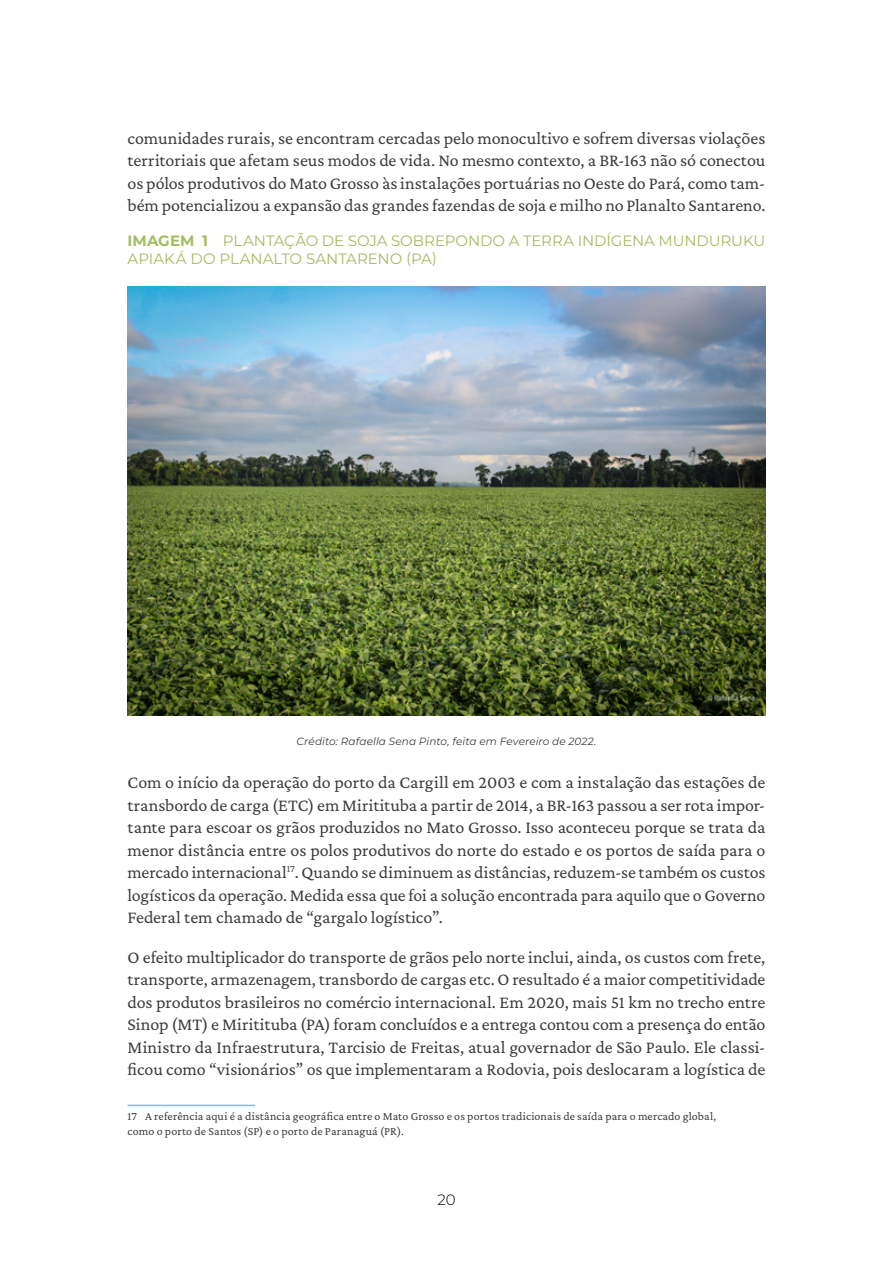
<style>
.page{position:relative;width:893px;height:1263px;background:#fff}
.page>*{position:absolute;margin:0;border:0;box-sizing:border-box;transform-origin:0 0}
.t1{font:18px/22.5px "Crimson Pro";letter-spacing:-.005em;color:#3c3c3b;text-align:justify}
.t2{font:15px/18px "Montserrat";letter-spacing:-.005em;color:#a3bd61}
.t3{font:700 15px "Montserrat";color:#a3bd61}
.t4{font:300 15px "Montserrat";color:#000}
.t5{font:12px/15px "Crimson Pro";letter-spacing:.01em;color:#3c3c3b}
.t6{font:italic 10.5px "Montserrat";letter-spacing:.01em;color:#3c3c3b}
.s1{font-weight:700}
</style>
<div class="page">
<img style="left:128px;top:287px;width:637px;height:428px">
<hr style="left:128px;top:1105px;width:127px;height:1px;background:#68c9d6">
<p class="t1" style="left:128px;top:126px;width:639px">comunidades rurais, se encontram cercadas pelo monocultivo e sofrem diversas violações territoriais que afetam seus modos de vida. No mesmo contexto, a BR-163 não só conectou os pólos produtivos do Mato Grosso às instalações portuárias no Oeste do Pará, como tam&shy;bém potencializou a expansão das grandes fazendas de soja e milho no Planalto Santareno.</p>
<p class="t3" style="left:128px;top:230px;width:17px">IMAGEM</p>
<p class="t2" style="left:128px;top:231px;width:639px;text-indent:75px"><span class="s1">1</span> PLANTAÇÃO DE SOJA SOBREPONDO A TERRA INDÍGENA MUNDURUKU<br>APIAKÁ DO PLANALTO SANTARENO (PA)</p>
<p class="t6" style="left:297px;top:734px;width:301px">Crédito: Rafaella Sena Pinto, feita em Fevereiro de 2022.</p>
<p class="t1" style="left:128px;top:771px;width:639px">Com o início da operação do porto da Cargill em 2003 e com a instalação das estações de transbordo de carga (ETC) em Miritituba a partir de 2014, a BR-163 passou a ser rota impor&shy;tante para escoar os grãos produzidos no Mato Grosso. Isso aconteceu porque se trata da menor distância entre os polos produtivos do norte do estado e os portos de saída para o mercado internacional<sup>17</sup>. Quando se diminuem as distâncias, reduzem-se também os custos logísticos da operação. Medida essa que foi a solução encontrada para aquilo que o Governo Federal tem chamado de “gargalo logístico”.</p>
<p class="t1" style="left:128px;top:945px;width:639px">O efeito multiplicador do transporte de grãos pelo norte inclui, ainda, os custos com frete, transporte, armazenagem, transbordo de cargas etc. O resultado é a maior competitividade dos produtos brasileiros no comércio internacional. Em 2020, mais 51 km no trecho entre Sinop (MT) e Miritituba (PA) foram concluídos e a entrega contou com a presença do então Ministro da Infraestrutura, Tarcisio de Freitas, atual governador de São Paulo. Ele classi&shy;ficou como “visionários” os que implementaram a Rodovia, pois deslocaram a logística de</p>
<p class="t5" style="left:128px;top:1109px;width:590px">17 A referência aqui é a distância geográfica entre o Mato Grosso e os portos tradicionais de saída para o mercado global, como o porto de Santos (SP) e o porto de Paranaguá (PR).</p>
<p class="t4" style="left:437px;top:1190px;width:20px">20</p>
</div>
